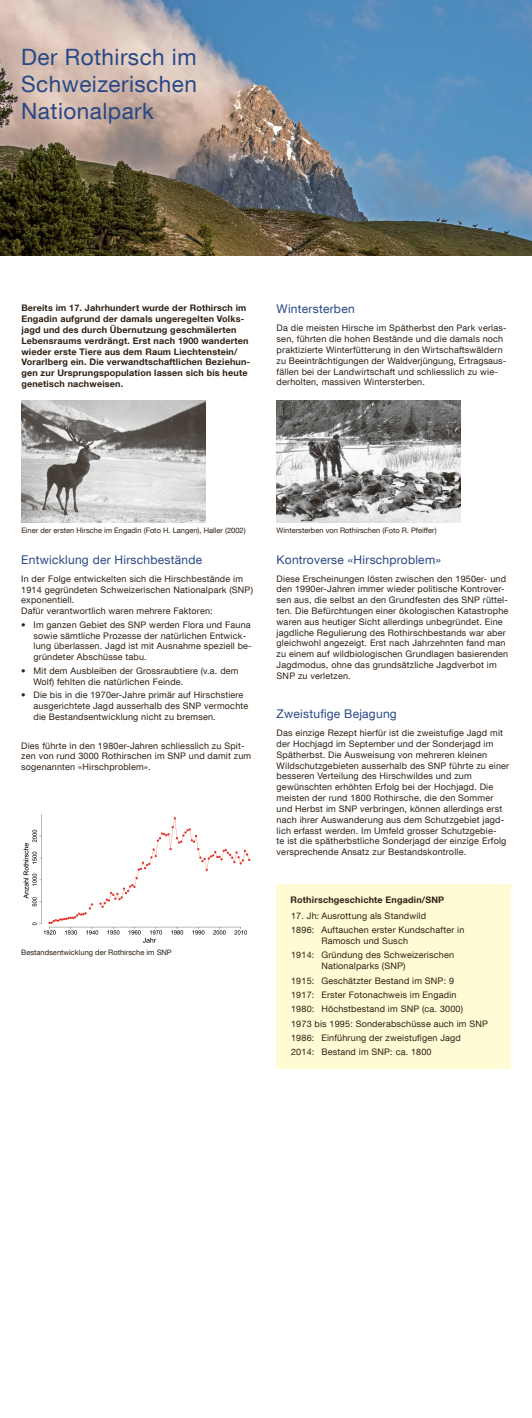
<style>
.page{position:relative;width:532px;height:1418px;background:#fff}
.page>*{position:absolute;margin:0;border:0;box-sizing:border-box;transform-origin:0 0}
.t1{font:22.5px/27px "Helvetica Neue LT Com";letter-spacing:.02em;color:#284786;text-align:justify}
.t2{font:12px "Helvetica Neue LT Com";letter-spacing:.02em;color:#284786}
.t3{font:9px/10.8px "Helvetica Neue LT Com";letter-spacing:.02em;color:#2e2014}
.t4{font:700 9px/10.8px "Helvetica Neue LT Com";letter-spacing:.02em;color:#2e2014}
.t5{font:7.5px "Helvetica Neue LT Com";color:#2e2014}
</style>
<div class="page">
<img style="left:0;top:0;width:531px;height:255px">
<div style="left:276px;top:884px;width:234px;height:184px;background:#fffbd4"></div>
<img style="left:23px;top:814px;width:228px;height:129px">
<img style="left:21px;top:400px;width:184px;height:122px">
<img style="left:276px;top:400px;width:184px;height:122px">
<h1 class="t1" style="left:21px;top:43px;width:177px">Der Rothirsch im Schweizerischen Nationalpark</h1>
<p class="t4" style="left:21px;top:302px;width:230px">Bereits im 17. Jahrhundert wurde der Rothirsch im Engadin aufgrund der damals ungeregelten Volks&shy;jagd und des durch Übernutzung geschmälerten Lebensraums verdrängt. Erst nach 1900 wanderten wieder erste Tiere aus dem Raum Liechtenstein/ Vorarlberg ein. Die verwandtschaftlichen Beziehun&shy;gen zur Ursprungspopulation lassen sich bis heute genetisch nachweisen.</p>
<h2 class="t2" style="left:276px;top:302px;width:79px">Wintersterben</h2>
<p class="t3" style="left:276px;top:322px;width:231px">Da die meisten Hirsche im Spätherbst den Park verlas&shy;sen, führten die hohen Bestände und die damals noch praktizierte Winterfütterung in den Wirtschaftswäldern zu Beeinträchtigungen der Waldverjüngung, Ertragsaus&shy;fällen bei der Landwirtschaft und schliesslich zu wie&shy;derholten, massiven Wintersterben.</p>
<p class="t5" style="left:21px;top:526px;width:226px">Einer der ersten Hirsche im Engadin (Foto H. Langen), Haller (2002)</p>
<p class="t5" style="left:276px;top:526px;width:161px">Wintersterben von Rothirschen (Foto R. Pfeiffer)</p>
<h2 class="t2" style="left:21px;top:552px;width:182px">Entwicklung der Hirschbestände</h2>
<p class="t3" style="left:21px;top:573px;width:233px">In der Folge entwickelten sich die Hirschbestände im 1914 gegründeten Schweizerischen Nationalpark (SNP) exponentiell.<br>Dafür verantwortlich waren mehrere Faktoren:</p>
<p class="t3" style="left:34px;top:619px;width:220px;text-indent:-12px">• Im ganzen Gebiet des SNP werden Flora und Fauna sowie sämtliche Prozesse der natürlichen Entwick&shy;lung überlassen. Jagd ist mit Ausnahme speziell be&shy;gründeter Abschüsse tabu.</p>
<p class="t3" style="left:34px;top:665px;width:206px;text-indent:-12px">• Mit dem Ausbleiben der Grossraubtiere (v.a. dem<br>Wolf) fehlten die natürlichen Feinde.</p>
<p class="t3" style="left:34px;top:689px;width:216px;text-indent:-12px">• Die bis in die 1970er-Jahre primär auf Hirschstiere ausgerichtete Jagd ausserhalb des SNP vermochte die Bestandsentwicklung nicht zu bremsen.</p>
<p class="t3" style="left:21px;top:739px;width:231px">Dies führte in den 1980er-Jahren schliesslich zu Spit&shy;zen von rund 3000 Rothirschen im SNP und damit zum sogenannten «Hirschproblem».</p>
<p class="t5" style="left:21px;top:948px;width:152px">Bestandsentwicklung der Rothirsche im SNP</p>
<h2 class="t2" style="left:276px;top:552px;width:166px">Kontroverse «Hirschproblem»</h2>
<p class="t3" style="left:276px;top:573px;width:233px">Diese Erscheinungen lösten zwischen den 1950er- und den 1990er-Jahren immer wieder politische Kontrover&shy;sen aus, die selbst an den Grundfesten des SNP rüttel&shy;ten. Die Befürchtungen einer ökologischen Katastrophe waren aus heutiger Sicht allerdings unbegründet. Eine jagdliche Regulierung des Rothirschbestands war aber gleichwohl angezeigt. Erst nach Jahrzehnten fand man zu einem auf wildbiologischen Grundlagen basierenden Jagdmodus, ohne das grundsätzliche Jagdverbot im SNP zu verletzen.</p>
<h2 class="t2" style="left:276px;top:706px;width:122px">Zweistufige Bejagung</h2>
<p class="t3" style="left:276px;top:727px;width:234px">Das einzige Rezept hierfür ist die zweistufige Jagd mit der Hochjagd im September und der Sonderjagd im Spätherbst. Die Ausweisung von mehreren kleinen Wildschutzgebieten ausserhalb des SNP führte zu einer besseren Verteilung des Hirschwildes und zum gewünschten erhöhten Erfolg bei der Hochjagd. Die meisten der rund 1800 Rothirsche, die den Sommer und Herbst im SNP verbringen, können allerdings erst nach ihrer Auswanderung aus dem Schutzgebiet jagd&shy;lich erfasst werden. Im Umfeld grosser Schutzgebie-<br>te ist die spätherbstliche Sonderjagd der einzige Erfolg versprechende Ansatz zur Bestandskontrolle.</p>
<p class="t4" style="left:290px;top:894px;width:155px">Rothirschgeschichte Engadin/SNP</p>
<p class="t3" style="left:291px;top:908px;width:175px;line-height:14.3px">17. Jh: Ausrottung als Standwild<br>1896: Auftauchen erster Kundschafter in</p>
<p class="t3" style="left:291px;top:933px;width:164px;line-height:14.3px;text-indent:30px">Ramosch und Susch<br>1914: Gründung des Schweizerischen</p>
<p class="t3" style="left:291px;top:958px;width:198px;line-height:14.3px;text-indent:30px">Nationalparks (SNP)<br>1915: Geschätzter Bestand im SNP: 9<br>1917: Erster Fotonachweis im Engadin<br>1980: Höchstbestand im SNP (ca. 3000)<br>1973 bis 1995: Sonderabschüsse auch im SNP 1986: Einführung der zweistufigen Jagd<br>2014: Bestand im SNP: ca. 1800</p>
</div>
